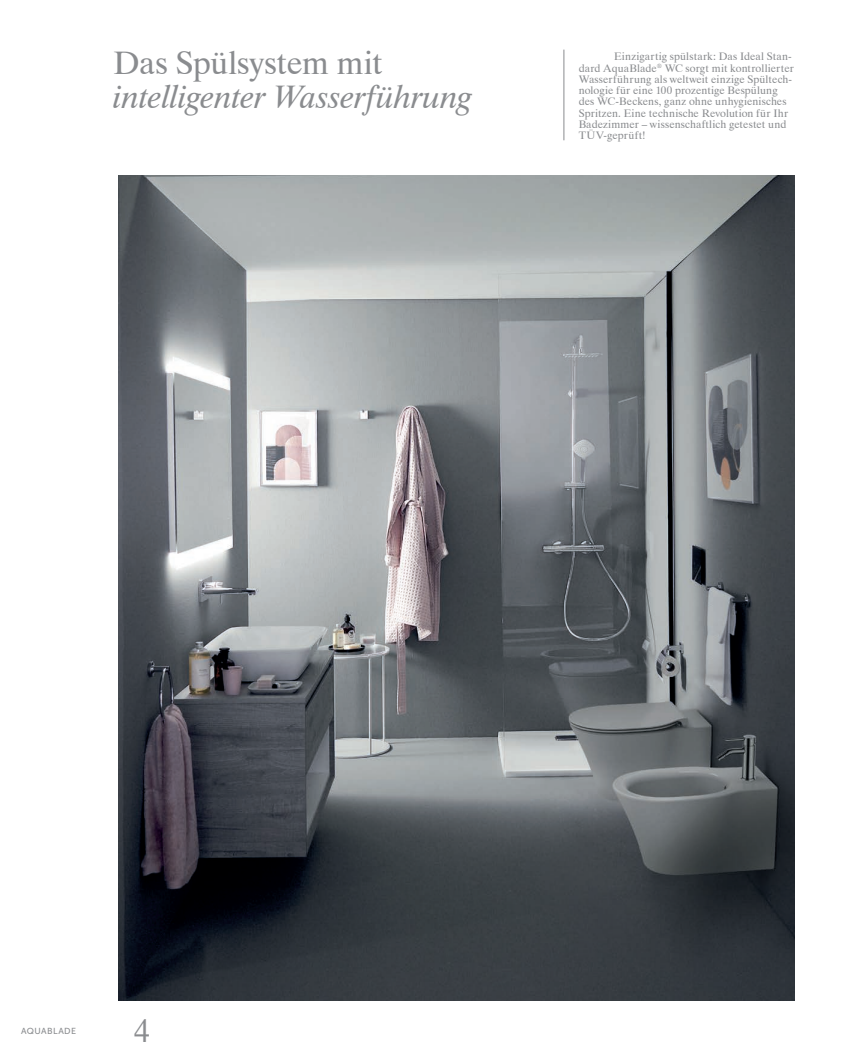
<style>
.page{position:relative;width:851px;height:1063px;background:#fff}
.page>*{position:absolute;margin:0;border:0;box-sizing:border-box;transform-origin:0 0}
.t1{font:italic 32.5px "Dutch 801 BT";letter-spacing:-.005em;color:#8a8c8f}
.t2{font:32.5px "Dutch 801 BT";letter-spacing:-.01em;color:#8a8c8f}
.t3{font:10.88px/11.2px "Dutch 801 BT";letter-spacing:.005em;color:#8a8c8f}
.t4{font:8.75px "Museo Sans 500";letter-spacing:.045em;color:#8a8c8f}
</style>
<div class="page">
<img style="left:119px;top:176px;width:675px;height:824px">
<hr style="left:563px;top:50px;width:1px;height:90px;background:#8a8c8f">
<h1 class="t2" style="left:113px;top:43px;width:271px">Das Spülsystem mit</h1>
<h1 class="t1" style="left:113px;top:77px;width:360px">intelligenter Wasserführung</h1>
<p class="t3" style="left:578px;top:51px;width:216px;text-indent:35px">Einzigartig spülstark: Das Ideal Stan&shy;dard AquaBlade<sup>®</sup> WC sorgt mit kontrollierter Wasserführung als weltweit einzige Spültech&shy;nologie für eine 100 prozentige Bespülung des WC-Beckens, ganz ohne unhygienisches Spritzen. Eine technische Revolution für Ihr Badezimmer – wissenschaftlich getestet und TÜV-geprüft!</p>
<p class="t4" style="left:21px;top:1026px;width:56px">AQUABLADE</p>
<h1 class="t2" style="left:134px;top:1011px;width:18px">4</h1>
</div>
